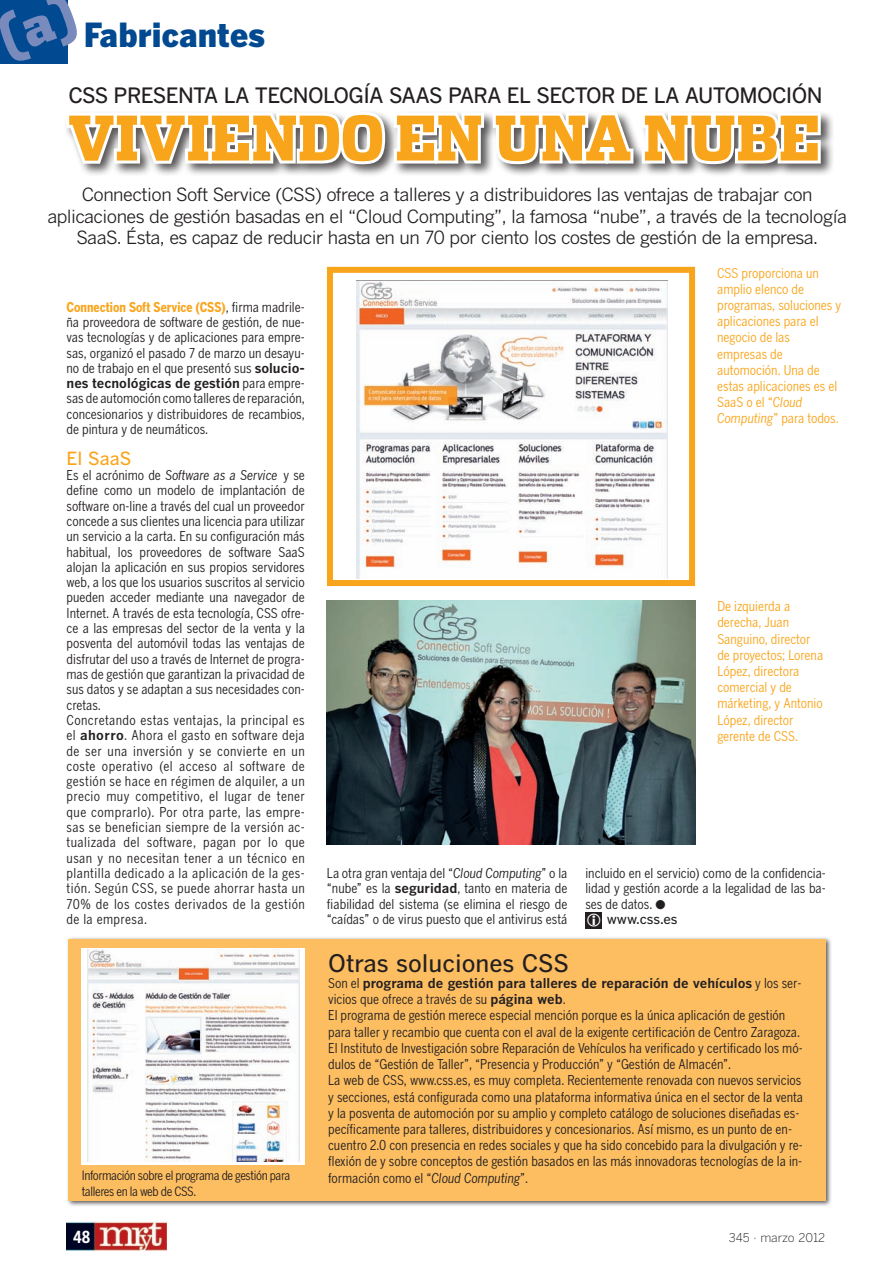
<style>
.page{position:relative;width:893px;height:1261px;background:#fff}
.page>*{position:absolute;margin:0;border:0;box-sizing:border-box;transform-origin:0 0}
.t1{font:900 61.05px "Dispatch Cond";color:#f9a51b}
.t2{font:900 33px "Benton Gothic";color:#014990}
.t3{font:500 24px "Benton Gothic";color:#231f20}
.t4{font:500 21px "Benton Gothic";letter-spacing:-.03em;color:#231f20}
.t5{font:18px/21.6px "Benton Gothic";letter-spacing:-.03em;color:#231f20;text-align:center}
.t6{font:500 18px "Benton Gothic";color:#f9a51b}
.t7{font:700 condensed 16.5px "Benton Gothic";color:#fff}
.t8{font:condensed 13.5px/15.3px "Benton Gothic";color:#231f20;text-align:justify}
.t9{font:condensed 13.5px/16.2px "Benton Gothic";color:#f9a51b}
.t10{font:500 13.5px "Benton Gothic";letter-spacing:-.005em;color:#231f20}
.t11{font:condensed 12.75px/15.3px "Benton Gothic";letter-spacing:-.03em;color:#231f20}
.t12{font:300 12px "Benton Gothic";color:#231f20}
.s1{font-weight:700;color:#f9a51b}
.s2{font-weight:700;font-stretch:normal}
.s3{font-style:italic}
</style>
<div class="page">
<img style="left:66px;top:1221px;width:100px;height:29px">
<div style="left:66px;top:936px;width:766px;height:270px;background:#231f20;opacity:.75"></div>
<div style="left:68px;top:938px;width:757px;height:261px;background:#fdbe62"></div>
<svg style="left:66px;top:112px;width:757px;height:63px"></svg>
<div style="left:82px;top:948px;width:223px;height:216px;background:linear-gradient(to right,#fff,#fff)"></div>
<img style="left:88px;top:948px;width:211px;height:213px">
<img style="left:356px;top:280px;width:311px;height:299px">
<div style="left:327px;top:267px;width:367px;height:319px;border:6px solid #f9a51b"></div>
<img style="left:327px;top:600px;width:367px;height:244px">
<div style="left:585px;top:911px;width:17px;height:17px;background:#231f20"></div>
<div style="left:0;top:0;width:68px;height:64px;background:#014990"></div>
<p class="t2" style="left:84px;top:14px;width:182px">Fabricantes</p>
<p class="t4" style="left:68px;top:82px;width:77px">CSS PRESE</p>
<p class="t4" style="left:178px;top:82px;width:363px">NTA LA TEC NOLOGÍA SAAS PARA EL SEC</p>
<p class="t4" style="left:574px;top:82px;width:249px">TOR DE LA AUTOMOCIÓN</p>
<p class="t1" style="left:68px;top:98px;width:753px">VIVIENDO EN UNA NUBE</p>
<p class="t5" style="left:47px;top:183px;width:800px">Connection Soft Service (CSS) ofrece a talleres y a distribuidores las ventajas de trabajar con aplicaciones de gestión basadas en el “Cloud Computing”, la famosa “nube”, a través de la tecnología<br>SaaS. Ésta, es capaz de reducir hasta en un 70 por ciento los costes de gestión de la empresa.</p>
<p class="t8" style="left:66px;top:299px;width:240px"><span class="s1">Connection Soft Service (CSS)</span>, firma madrile&shy;ña proveedora de software de gestión, de nue&shy;vas tecnologías y de aplicaciones para empre&shy;sas, organizó el pasado 7 de marzo un desayu&shy;no de trabajo en el que presentó sus <span class="s2">solucio&shy;nes tecnológicas de gestión</span> para empre&shy;sas de automoción como talleres de reparación, concesionarios y distribuidores de recambios, de pintura y de neumáticos.</p>
<p class="t6" style="left:66px;top:447px;width:66px">EL SAAS</p>
<p class="t8" style="left:66px;top:467px;width:240px;text-align:left">Es el acrónimo de <span class="s3">Software as a Service</span> y se define como un modelo de implantación de software on-line a través del cual un proveedor concede a sus clientes una licencia para utilizar un servicio a la carta. En su configuración más habitual, los proveedores de software SaaS alojan la aplicación en sus propios servidores web, a los que los usuarios suscritos al servicio pueden acceder mediante una navegador de Internet. A través de esta tecnología, CSS ofre&shy;ce a las empresas del sector de la venta y la posventa del automóvil todas las ventajas de disfrutar del uso a través de Internet de progra&shy;mas de gestión que garantizan la privacidad de sus datos y se adaptan a sus necesidades con&shy;cretas.<br>Concretando estas ventajas, la principal es el <span class="s2">ahorro</span>. Ahora el gasto en software deja de ser una inversión y se convierte en un coste operativo (el acceso al software de gestión se hace en régimen de alquiler, a un precio muy competitivo, el lugar de tener que comprarlo). Por otra parte, las empre&shy;sas se benefician siempre de la versión ac&shy;tualizada del software, pagan por lo que usan y no necesitan tener a un técnico en plantilla dedicado a la aplicación de la ges&shy;tión. Según CSS, se puede ahorrar hasta un 70% de los costes derivados de la gestión de la empresa.</p>
<p class="t11" style="left:82px;top:1167px;width:210px">Información sobre el programa de gestión para talleres en la web de CSS.</p>
<p class="t9" style="left:717px;top:264px;width:126px">CSS proporciona un amplio elenco de programas, soluciones y aplicaciones para el negocio de las empresas de automoción. Una de estas aplicaciones es el<br>SaaS o el “<span class="s3">Cloud<br>Computing</span>” para todos.</p>
<p class="t9" style="left:717px;top:598px;width:107px">De izquierda a derecha, Juan<br>Sanguino, director de proyectos; Lorena<br>López, directora comercial y de márketing, y Antonio<br>López, director gerente de CSS.</p>
<p class="t8" style="left:327px;top:865px;width:242px">La otra gran ventaja del “<span class="s3">Cloud Computing</span>” o la “nube” es la <span class="s2">seguridad</span>, tanto en materia de fiabilidad del sistema (se elimina el riesgo de “caídas” o de virus puesto que el antivirus está</p>
<p class="t8" style="left:585px;top:865px;width:242px">incluido en el servicio) como de la confidencia-</p>
<p class="t8" style="left:585px;top:880px;width:242px">lidad y gestión acorde a la legalidad de las ba-</p>
<p class="t8" style="left:585px;top:895px;width:81px">ses de datos. ●</p>
<p class="t10" style="left:606px;top:910px;width:72px">WWW.CSS.ES</p>
<p class="t3" style="left:328px;top:948px;width:242px">OTRAS SOLUCIONES CSS</p>
<p class="t8" style="left:328px;top:974px;width:476px;line-height:16.2px;text-align:left">Son el <span class="s2">programa de gestión para talleres de reparación de vehículos</span> y los ser&shy;vicios que ofrece a través de su <span class="s2">página web</span>.<br>El programa de gestión merece especial mención porque es la única aplicación de gestión para taller y recambio que cuenta con el aval de la exigente certificación de Centro Zaragoza.<br>El Instituto de Investigación sobre Reparación de Vehículos ha verificado y certificado los mó&shy;dulos de “Gestión de Taller”, “Presencia y Producción” y “Gestión de Almacén”.<br>La web de CSS, www.css.es, es muy completa. Recientemente renovada con nuevos servicios y secciones, está configurada como una plataforma informativa única en el sector de la venta y la posventa de automoción por su amplio y completo catálogo de soluciones diseñadas es&shy;pecíficamente para talleres, distribuidores y concesionarios. Así mismo, es un punto de en&shy;cuentro 2.0 con presencia en redes sociales y que ha sido concebido para la divulgación y re&shy;flexión de y sobre conceptos de gestión basados en las más innovadoras tecnologías de la in&shy;formación como el “<span class="s3">Cloud Computing</span>”.</p>
<p class="t7" style="left:73px;top:1226px;width:19px">48</p>
<p class="t12" style="left:728px;top:1230px;width:98px">345 · marzo 2012</p>
</div>
